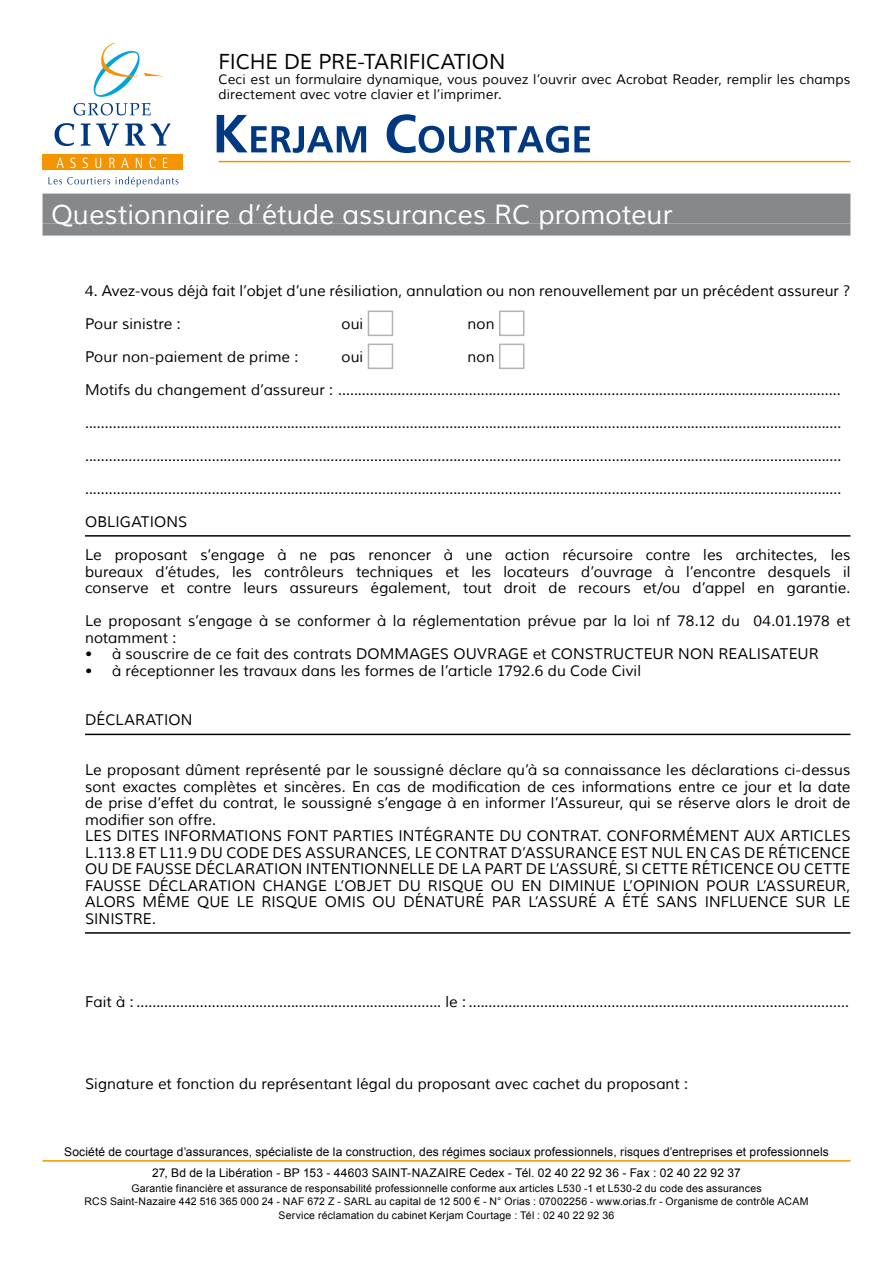
<style>
.page{position:relative;width:893px;height:1263px;background:#fff}
.page>*{position:absolute;margin:0;border:0;box-sizing:border-box;transform-origin:0 0}
.t1{font:27px "Muli";color:#fff}
.t2{font:21px "Muli";letter-spacing:-.01em;color:#000}
.t3{font:15px/16.5px "Muli";letter-spacing:.005em;color:#000}
.t4{font:13.5px/15px "Muli";letter-spacing:.005em;color:#000}
.t5{font:12px/21px "Arial";letter-spacing:.015em;color:#000;text-align:center}
.t6{font:10.5px/13.5px "Arial";letter-spacing:.015em;color:#000;text-align:center}
</style>
<div class="page">
<svg style="left:55px;top:123px;width:19px;height:23px"></svg>
<svg style="left:81px;top:123px;width:9px;height:23px"></svg>
<svg style="left:96px;top:123px;width:23px;height:23px"></svg>
<svg style="left:125px;top:123px;width:45px;height:23px"></svg>
<svg style="left:74px;top:43px;width:89px;height:72px"></svg>
<div style="left:43px;top:155px;width:140px;height:15px;background:#f39400"></div>
<svg style="left:56px;top:158px;width:8px;height:10px"></svg>
<svg style="left:70px;top:158px;width:6px;height:10px"></svg>
<svg style="left:83px;top:158px;width:5px;height:10px"></svg>
<svg style="left:95px;top:158px;width:6px;height:10px"></svg>
<svg style="left:109px;top:158px;width:6px;height:10px"></svg>
<svg style="left:121px;top:158px;width:8px;height:10px"></svg>
<svg style="left:136px;top:158px;width:6px;height:10px"></svg>
<svg style="left:150px;top:158px;width:6px;height:10px"></svg>
<svg style="left:163px;top:158px;width:4px;height:10px"></svg>
<svg style="left:48px;top:177px;width:62px;height:7px"></svg>
<svg style="left:116px;top:176px;width:62px;height:10px"></svg>
<hr style="left:219px;top:161px;width:631px;height:1px;background:#f39400">
<div style="left:43px;top:194px;width:807px;height:30px;background:#87888a"></div>
<div style="left:43px;top:224px;width:807px;height:12px;background:#87888a"></div>
<svg style="left:217px;top:115px;width:149px;height:38px"></svg>
<svg style="left:387px;top:114px;width:83px;height:39px"></svg>
<svg style="left:476px;top:126px;width:114px;height:27px"></svg>
<hr style="left:85px;top:535px;width:765px;height:2px;background:#000">
<hr style="left:85px;top:734px;width:765px;height:1px;background:#000">
<hr style="left:85px;top:932px;width:765px;height:2px;background:#000">
<div style="left:368px;top:311px;width:25px;height:25px;border:2px solid #b1b3b4"></div>
<div style="left:499px;top:311px;width:25px;height:25px;border:2px solid #b1b3b4"></div>
<div style="left:368px;top:344px;width:25px;height:25px;border:2px solid #b1b3b4"></div>
<div style="left:499px;top:344px;width:25px;height:25px;border:2px solid #b1b3b4"></div>
<hr style="left:43px;top:1160px;width:807px;height:1px;background:#f39400">
<h2 class="t2" style="left:219px;top:49px;width:288px">FICHE DE PRE-TARIFICATION</h2>
<p class="t4" style="left:219px;top:72px;width:633px">Ceci est un formulaire dynamique, vous pouvez l’ouvrir avec Acrobat Reader, remplir les champs directement avec votre clavier et l’imprimer.</p>
<h1 class="t1" style="left:51px;top:198px;width:623px">Questionnaire d’étude assurances RC promoteur</h1>
<p class="t3" style="left:85px;top:282px;width:767px">4. Avez-vous déjà fait l’objet d’une résiliation, annulation ou non renouvellement par un précédent assureur ?</p>
<p class="t3" style="left:85px;top:315px;width:97px">Pour sinistre :</p>
<p class="t3" style="left:342px;top:315px;width:23px">oui</p>
<p class="t3" style="left:468px;top:315px;width:28px">non</p>
<p class="t3" style="left:85px;top:348px;width:215px">Pour non-paiement de prime :</p>
<p class="t3" style="left:342px;top:348px;width:23px">oui</p>
<p class="t3" style="left:468px;top:348px;width:28px">non</p>
<p class="t3" style="left:85px;top:381px;width:757px">Motifs du changement d’assureur : ...............................................................................................................................</p>
<p class="t3" style="left:85px;top:414px;width:758px">...............................................................................................................................................................................................</p>
<p class="t3" style="left:85px;top:447px;width:758px">...............................................................................................................................................................................................</p>
<p class="t3" style="left:85px;top:480px;width:758px">...............................................................................................................................................................................................</p>
<p class="t3" style="left:85px;top:513px;width:81px">Obligations</p>
<p class="t3" style="left:85px;top:547px;width:767px;text-align:justify">Le proposant s’engage à ne pas renoncer à une action récursoire contre les architectes, les bureaux d’études, les contrôleurs techniques et les locateurs d’ouvrage à l’encontre desquels il conserve et contre leurs assureurs également, tout droit de recours et/ou d’appel en garantie.</p>
<p class="t3" style="left:85px;top:613px;width:767px">Le proposant s’engage à se conformer à la réglementation prévue par la loi nf 78.12 du 04.01.1978 et notamment :</p>
<p class="t3" style="left:85px;top:646px;width:735px">• à souscrire de ce fait des contrats DOMMAGES OUVRAGE et CONSTRU CTEU R NON REALI SATEU R</p>
<p class="t3" style="left:85px;top:662px;width:557px">• à réceptionner les travaux dans les formes de l’article 1792.6 du Code Civil</p>
<p class="t3" style="left:85px;top:712px;width:22px">Déclarat</p>
<p class="t3" style="left:164px;top:712px;width:17px">ion</p>
<p class="t3" style="left:85px;top:762px;width:767px">Le proposant dûment représenté par le soussigné déclare qu’à sa connaissance les déclarations ci-dessus sont exactes complètes et sincères. En cas de modification de ces informations entre ce jour et la date de prise d’effet du contrat, le soussigné s’engage à en informer l’Assureur, qui se réserve alors le droit de modifier son offre.<br>Les dites</p>
<p class="t3" style="left:164px;top:828px;width:16px">informat</p>
<p class="t3" style="left:244px;top:828px;width:16px">ions</p>
<p class="t3" style="left:287px;top:828px;width:11px">font</p>
<p class="t3" style="left:333px;top:828px;width:11px">part</p>
<p class="t3" style="left:371px;top:828px;width:42px">ies inté</p>
<p class="t3" style="left:432px;top:828px;width:22px">grante</p>
<p class="t3" style="left:499px;top:828px;width:39px">du contrat</p>
<p class="t3" style="left:598px;top:828px;width:31px">. Conformément</p>
<p class="t3" style="left:744px;top:828px;width:47px">aux art</p>
<p class="t3" style="left:809px;top:828px;width:15px">icles</p>
<p class="t3" style="left:85px;top:844px;width:153px">L.113.8 et L11.9 du code</p>
<p class="t3" style="left:273px;top:844px;width:11px">des</p>
<p class="t3" style="left:306px;top:844px;width:11px">ass</p>
<p class="t3" style="left:334px;top:844px;width:23px">urances</p>
<p class="t3" style="left:407px;top:844px;width:40px">, le contrat</p>
<p class="t3" style="left:511px;top:844px;width:25px">d’ass</p>
<p class="t3" style="left:554px;top:844px;width:23px">urance</p>
<p class="t3" style="left:621px;top:844px;width:10px">est</p>
<p class="t3" style="left:651px;top:844px;width:70px">nul en cas</p>
<p class="t3" style="left:744px;top:844px;width:34px">de rét</p>
<p class="t3" style="left:796px;top:844px;width:16px">icence</p>
<p class="t3" style="left:85px;top:861px;width:89px">ou de fausse</p>
<p class="t3" style="left:195px;top:861px;width:11px">déclarat</p>
<p class="t3" style="left:274px;top:861px;width:47px">ion intent</p>
<p class="t3" style="left:360px;top:861px;width:16px">ionnelle</p>
<p class="t3" style="left:438px;top:861px;width:57px">delapart</p>
<p class="t3" style="left:526px;top:861px;width:127px">de l’Assuré, si cette</p>
<p class="t3" style="left:692px;top:861px;width:10px">rét</p>
<p class="t3" style="left:720px;top:861px;width:16px">icence</p>
<p class="t3" style="left:777px;top:861px;width:37px">ou cette</p>
<p class="t3" style="left:85px;top:877px;width:39px">fausse</p>
<p class="t3" style="left:148px;top:877px;width:11px">déclarat</p>
<p class="t3" style="left:227px;top:877px;width:17px">ion</p>
<p class="t3" style="left:263px;top:877px;width:12px">chan</p>
<p class="t3" style="left:307px;top:877px;width:225px">ge l’objet du risque ou en</p>
<p class="t3" style="left:549px;top:877px;width:139px">diminue l’opinion</p>
<p class="t3" style="left:706px;top:877px;width:146px">pour l’Assureur,</p>
<p class="t3" style="left:85px;top:894px;width:11px">alors</p>
<p class="t3" style="left:143px;top:894px;width:36px">même</p>
<p class="t3" style="left:197px;top:894px;width:218px">que le risque omis ou dénat</p>
<p class="t3" style="left:454px;top:894px;width:48px">uré par</p>
<p class="t3" style="left:528px;top:894px;width:20px">l’ass</p>
<p class="t3" style="left:567px;top:894px;width:65px">uré aété</p>
<p class="t3" style="left:657px;top:894px;width:11px">sans</p>
<p class="t3" style="left:705px;top:894px;width:15px">infl</p>
<p class="t3" style="left:737px;top:894px;width:22px">uence</p>
<p class="t3" style="left:796px;top:894px;width:47px">sur le</p>
<p class="t3" style="left:85px;top:910px;width:40px">sinistre</p>
<p class="t3" style="left:152px;top:910px;width:5px">.</p>
<p class="t3" style="left:85px;top:993px;width:765px">Fait à : ............................................................................. le : ................................................................................................</p>
<p class="t3" style="left:85px;top:1076px;width:604px">Signature et fonction du représentant légal du proposant avec cachet du proposant :</p>
<p class="t5" style="left:64px;top:1141px;width:766px">Société de courtage d’assurances, spécialiste de la construction, des régimes sociaux professionnels, risques d’entreprises et professionnels<br>27, Bd de la Libération - BP 153 - 44603 SAINT-NAZAIRE Cedex - Tél. 02 40 22 92 36 - Fax : 02 40 22 92 37</p>
<p class="t6" style="left:85px;top:1181px;width:725px">Garantie financière et assurance de responsabilité professionnelle conforme aux articles L530 -1 et L530-2 du code des assurances<br>RCS Saint-Nazaire 442 516 365 000 24 - NAF 672 Z - SARL au capital de 12 500 € - N° Orias : 07002256 - www.orias.fr - Organisme de contrôle ACAM<br>Service réclamation du cabinet Kerjam Courtage : Tél : 02 40 22 92 36</p>
</div>
